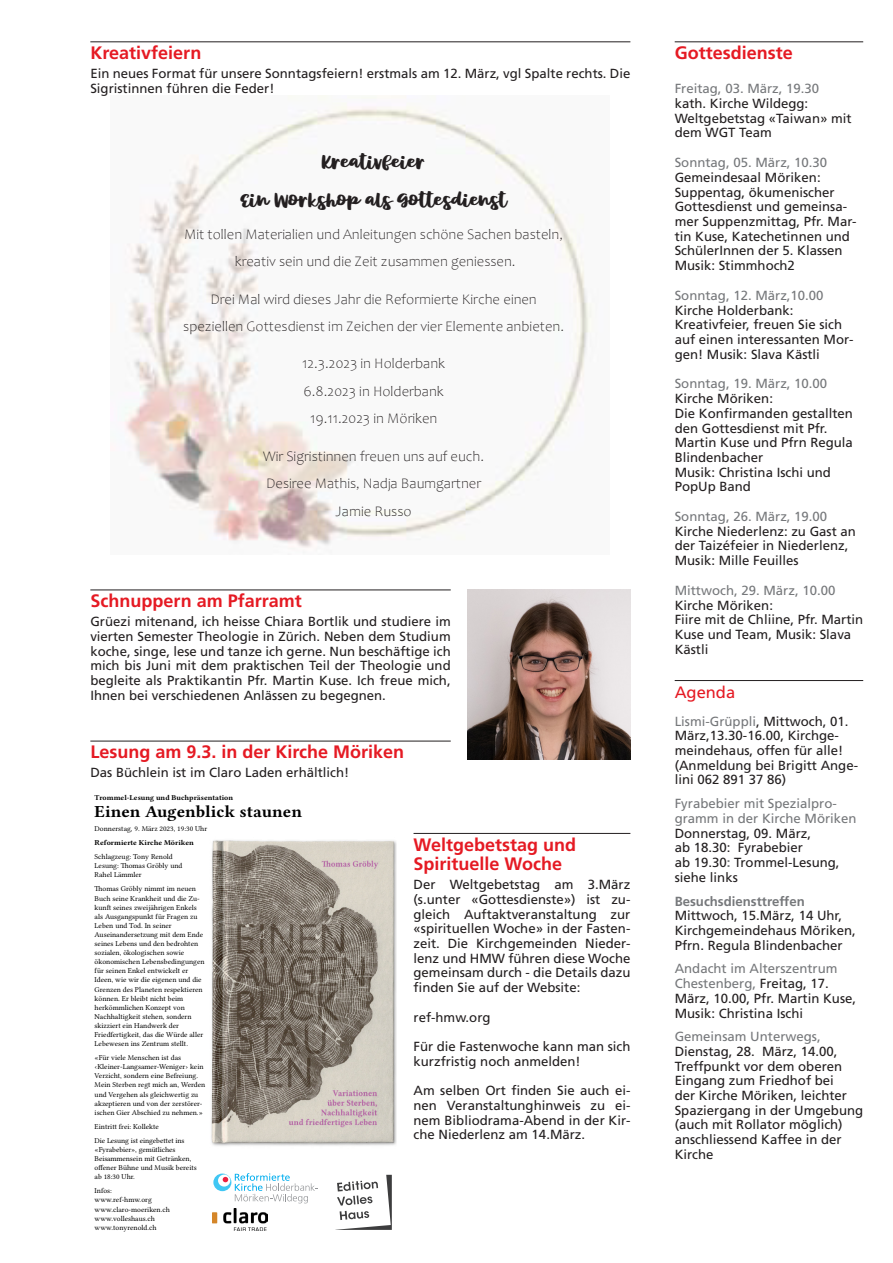
<style>
.page{position:relative;width:893px;height:1263px;background:#fff}
.page>*{position:absolute;margin:0;border:0;box-sizing:border-box;transform-origin:0 0}
.Haupttitel_farbig{font:700 18px/19.5px "Frutiger LT Std";color:#e51a23}
.t1{font:16.95px "Lin Libertine OB";color:#000}
.t2{font:16.65px "Mystical Woods Smooth Script";color:#231f20}
.Haupttitel_farbig-2{font:16.5px "Frutiger LT Std";color:#e51a23}
.t3{font:300 14.7px/27.6px "Candara";color:#231f20;text-align:center}
.Grundtext{font:13.2px/14.7px "Frutiger LT Std";color:#231f20;text-align:justify}
.Spalte_rechts{font:13.2px/14.7px "Frutiger LT Std";color:#231f20}
.Untertitel{font:13.2px/14.7px "Frutiger LT Std";color:#231f20}
.Spalte_rechts-2{font:13.2px "Frutiger LT Std";color:#76787b}
.Grundtext-2{font:13.2px "Frutiger LT Std";color:#76787b}
.Untertitel-2{font:700 13.2px "Frutiger LT Std";color:#76787b}
.t4{font:7.5px/9.1px "Lin Libertine O";color:#000}
.t5{font:7.5px "Lin Libertine OB";color:#000}
.s1{font-family:"Lin Libertine OB"}
.s2{color:#76787b}
.s3{font-weight:700;color:#76787b}
</style>
<div class="page">
<hr style="left:675px;top:41px;width:188px;height:1px;background:#231f20">
<hr style="left:675px;top:680px;width:188px;height:1px;background:#231f20">
<hr style="left:90px;top:41px;width:540px;height:1px;background:#231f20">
<hr style="left:90px;top:589px;width:361px;height:1px;background:#231f20">
<hr style="left:90px;top:741px;width:361px;height:1px;background:#231f20">
<hr style="left:414px;top:833px;width:216px;height:1px;background:#231f20">
<img style="left:124px;top:96px;width:468px;height:452px">
<img style="left:468px;top:589px;width:162px;height:170px">
<img style="left:213px;top:1209px;width:54px;height:21px">
<svg style="left:335px;top:1175px;width:57px;height:55px"></svg>
<img style="left:211px;top:840px;width:185px;height:306px">
<svg style="left:213px;top:1173px;width:105px;height:30px"></svg>
<p class="Haupttitel_farbig" style="left:90px;top:43px;width:113px">Kreativfeiern</p>
<p class="Grundtext" style="left:90px;top:66px;width:542px">Ein neues Format für unsere Sonntagsfeiern! erstmals am 12. März, vgl Spalte rechts. Die<br>Sigristinnen führen die Feder!</p>
<p class="t2" style="left:322px;top:153px;width:105px">Kreativfeier</p>
<p class="t2" style="left:240px;top:192px;width:268px">Ein Workshop als Gottesdienst</p>
<p class="t3" style="left:184px;top:220px;width:381px">Mit tollen Materialien und Anleitungen schöne Sachen basteln, kreativ sein und die Zeit zusammen geniessen.</p>
<p class="t3" style="left:183px;top:285px;width:382px">Drei Mal wird dieses Jahr die Reformierte Kirche einen speziellen Gottesdienst im Zeichen der vier Elemente anbieten.</p>
<p class="t3" style="left:302px;top:350px;width:144px">12.3.2023 in Holderbank<br>6.8.2023 in Holderbank<br>19.11.2023 in Möriken</p>
<p class="t3" style="left:263px;top:442px;width:222px">Wir Sigristinnen freuen uns auf euch.<br>Desiree Mathis, Nadja Baumgartner<br>Jamie Russo</p>
<p class="Haupttitel_farbig" style="left:90px;top:591px;width:213px">Schnuppern am Pfarramt</p>
<p class="Grundtext" style="left:90px;top:614px;width:362px">Grüezi mitenand, ich heisse Chiara Bortlik und studiere im vierten Semester Theologie in Zürich. Neben dem Studium koche, singe, lese und tanze ich gerne. Nun beschäftige ich mich bis Juni mit dem praktischen Teil der Theologie und begleite als Praktikantin Pfr. Martin Kuse. Ich freue mich, Ihnen bei verschiedenen Anlässen zu begegnen.</p>
<p class="Haupttitel_farbig" style="left:90px;top:742px;width:315px">Lesung am 9.3. in der Kirche Möriken</p>
<p class="Spalte_rechts" style="left:90px;top:765px;width:260px">Das Büchlein ist im Claro Laden erhältlich!</p>
<p class="t5" style="left:95px;top:792px;width:140px">Trommel-Lesung und Buchpräsentation</p>
<p class="t1" style="left:95px;top:800px;width:209px">Einen Augenblick staunen</p>
<p class="t4" style="left:95px;top:821px;width:114px;line-height:14.1px">Donnerstag, 9. März 2023, 19:30 Uhr<br><span class="s1">Reformierte Kirche Möriken<br></span>Schlagzeug: Tony Renold</p>
<p class="t4" style="left:95px;top:860px;width:89px">Lesung: Thomas Gröbly und<br>Rahel Lämmler</p>
<p class="t4" style="left:95px;top:883px;width:111px">Thomas Gröbly nimmt im neuen<br>Buch seine Krankheit und die Zu‐ kunft seines zweijährigen Enkels als Ausgangspunkt für Fragen zu<br>Leben und Tod. In seiner<br>Auseinandersetzung mit dem Ende seines Lebens und den bedrohten sozialen, ökologischen sowie ökonomischen Lebensbedingungen für seinen Enkel entwickelt er<br>Ideen, wie wir die eigenen und die<br>Grenzen des Planeten respektieren können. Er bleibt nicht beim herkömmlichen Konzept von<br>Nachhaltigkeit stehen, sondern skizziert ein Handwerk der<br>Friedfertigkeit, das die Würde aller<br>Lebewesen ins Zentrum stellt.</p>
<p class="t4" style="left:95px;top:1052px;width:112px">«Für viele Menschen ist das ‹Kleiner-Langsamer-Weniger› kein Verzicht, sondern eine Befreiung.<br>Mein Sterben regt mich an, Werden und Vergehen als gleichwertig zu akzeptieren und von der zerstörer‐ ischen Gier Abschied zu nehmen.»</p>
<p class="t4" style="left:95px;top:1118px;width:91px;line-height:14.1px">Eintritt frei: Kollekte<br>Die Lesung ist eingebettet ins</p>
<p class="t4" style="left:95px;top:1144px;width:104px">«Fyrabebier», gemütliches<br>Beisammensein mit Getränken, offener Bühne und Musik bereits ab 18:30 Uhr.</p>
<p class="t4" style="left:95px;top:1185px;width:77px">Infos: www.ref-hmw.org www.claro-moeriken.ch www.volleshaus.ch www.tonyrenold.ch</p>
<p class="Haupttitel_farbig" style="left:414px;top:835px;width:164px">Weltgebetstag und<br>Spirituelle Woche</p>
<p class="Grundtext" style="left:414px;top:877px;width:218px">Der Weltgebetstag am 3.März (s.unter «Gottesdienste») ist zu&shy;gleich Auftaktveranstaltung zur «spirituellen Woche» in der Fasten&shy;zeit. Die Kirchgemeinden Nieder&shy;lenz und HMW führen diese Woche gemeinsam durch - die Details dazu finden Sie auf der Website:</p>
<p class="Grundtext" style="left:414px;top:1010px;width:79px">ref-hmw.org</p>
<p class="Grundtext" style="left:414px;top:1039px;width:218px">Für die Fastenwoche kann man sich kurzfristig noch anmelden!</p>
<p class="Grundtext" style="left:414px;top:1083px;width:218px">Am selben Ort finden Sie auch ei&shy;nen Veranstaltunghinweis zu ei&shy;nem Bibliodrama-Abend in der Kir&shy;che Niederlenz am 14.März.</p>
<p class="Haupttitel_farbig" style="left:675px;top:43px;width:120px">Gottesdienste</p>
<p class="Grundtext-2" style="left:675px;top:81px;width:146px">Freitag, 03. März, 19.30</p>
<p class="Spalte_rechts" style="left:675px;top:96px;width:178px">kath. Kirche Wildegg:<br>Weltgebetstag «Taiwan» mit dem WGT Team</p>
<p class="Spalte_rechts-2" style="left:675px;top:155px;width:154px">Sonntag, 05. März, 10.30</p>
<p class="Spalte_rechts" style="left:675px;top:170px;width:183px">Gemeindesaal Möriken:<br>Suppentag, ökumenischer<br>Gottesdienst und gemeinsa&shy;mer Suppenzmittag, Pfr. Mar&shy;tin Kuse, Katechetinnen und<br>SchülerInnen der 5. Klassen<br>Musik: Stimmhoch2</p>
<p class="Spalte_rechts-2" style="left:675px;top:288px;width:150px">Sonntag, 12. März,10.00</p>
<p class="Spalte_rechts" style="left:675px;top:303px;width:180px">Kirche Holderbank:<br>Kreativfeier, freuen Sie sich auf einen interessanten Mor&shy;gen! Musik: Slava Kästli</p>
<p class="Spalte_rechts-2" style="left:675px;top:376px;width:154px">Sonntag, 19. März, 10.00</p>
<p class="Spalte_rechts" style="left:675px;top:391px;width:180px">Kirche Möriken:<br>Die Konfirmanden gestallten den Gottesdienst mit Pfr.<br>Martin Kuse und Pfrn Regula<br>Blindenbacher<br>Musik: Christina Ischi und</p>
<p class="Spalte_rechts" style="left:675px;top:479px;width:78px">PopUp Band</p>
<p class="Spalte_rechts-2" style="left:675px;top:509px;width:154px">Sonntag, 26. März, 19.00</p>
<p class="Spalte_rechts" style="left:675px;top:524px;width:183px">Kirche Niederlenz: zu Gast an der Taizéfeier in Niederlenz,<br>Musik: Mille Feuilles</p>
<p class="Spalte_rechts-2" style="left:675px;top:582px;width:162px">Mittwoch, 29. März, 10.00</p>
<p class="Spalte_rechts" style="left:675px;top:598px;width:190px">Kirche Möriken:<br>Fiire mit de Chliine, Pfr. Martin<br>Kuse und Team, Musik: Slava<br>Kästli</p>
<p class="Haupttitel_farbig-2" style="left:675px;top:682px;width:62px">Agenda</p>
<p class="Untertitel" style="left:675px;top:714px;width:185px"><span class="s2">Lismi-Grüppli</span>, Mittwoch, 01.<br>März,13.30-16.00, Kirchge&shy;meindehaus, offen für alle! (Anmeldung bei Brigitt Ange&shy;lini 062 891 37 86)</p>
<p class="Untertitel" style="left:675px;top:796px;width:183px"><span class="s2">Fyrabebier mit Spezialpro&shy;gramm in der Kirche Möriken<br></span>Donnerstag, 09. März,<br>ab 18.30: Fyrabebier<br>ab 19.30<span class="s3">:</span> Trommel-Lesung, siehe links</p>
<p class="Untertitel-2" style="left:675px;top:893px;width:132px">Besuchsdiensttreffen</p>
<p class="Spalte_rechts" style="left:675px;top:908px;width:183px">Mittwoch, 15.März, 14 Uhr,<br>Kirchgemeindehaus Möriken,<br>Pfrn. Regula Blindenbacher</p>
<p class="Untertitel" style="left:675px;top:961px;width:183px"><span class="s2">Andacht im Alterszentrum<br>Chestenberg,</span> Freitag, 17.<br>März, 10.00, Pfr. Martin Kuse,<br>Musik: Christina Ischi</p>
<p class="Untertitel" style="left:675px;top:1029px;width:190px"><span class="s2">Gemeinsam Unterwegs,<br></span>Dienstag, 28. März, 14.00,<br>Treffpunkt vor dem oberen<br>Eingang zum Friedhof bei<br>der Kirche Möriken, leichter<br>Spaziergang in der Umgebung (auch mit Rollator möglich) anschliessend Kaffee in der<br>Kirche</p>
</div>
